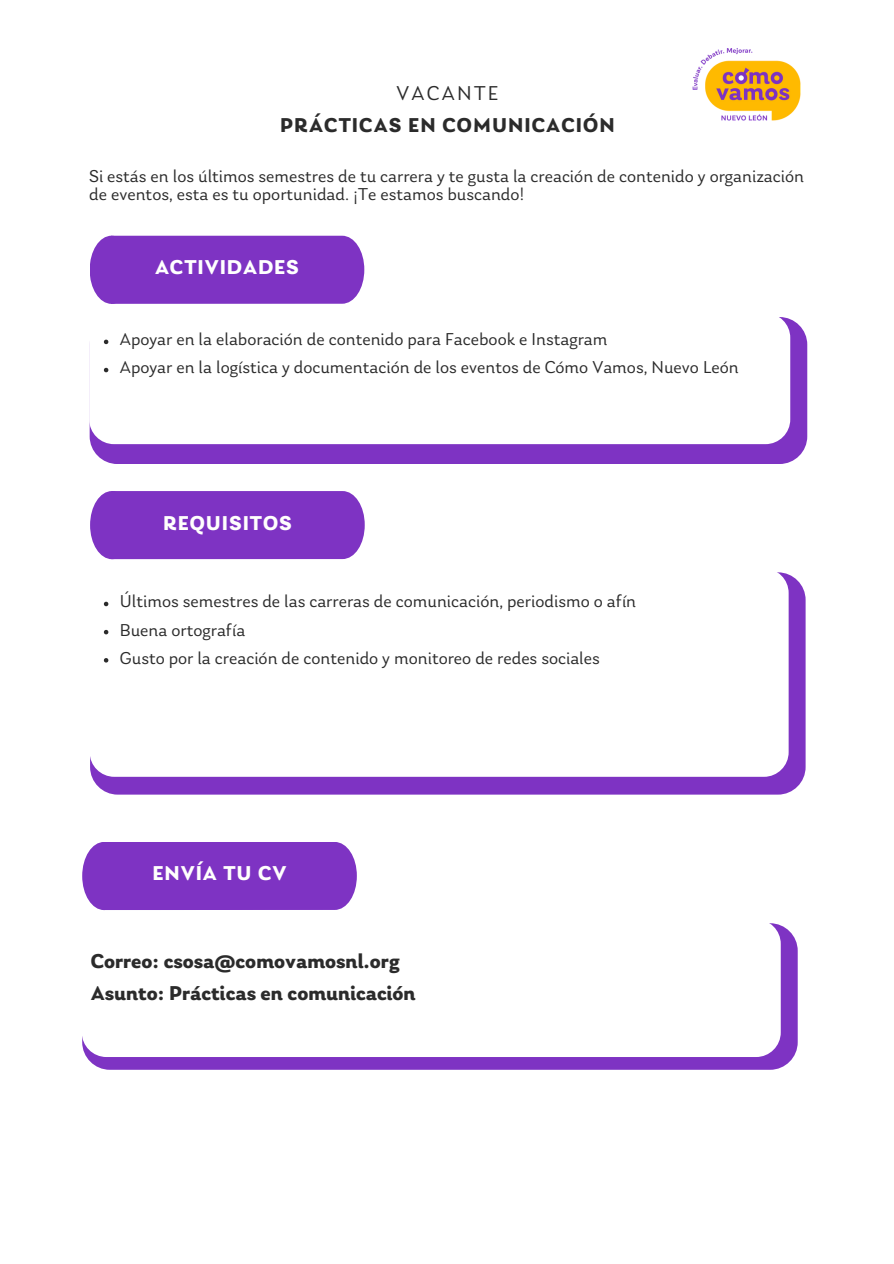
<style>
.page{position:relative;width:894px;height:1264px;background:#fff}
.page>*{position:absolute;margin:0;border:0;box-sizing:border-box;transform-origin:0 0}
.t1{font:700 21px/32.7px "Laca";color:#2b2b2b}
.t2{font:700 21px "Laca";letter-spacing:.05em;color:#2b2b2b}
.t3{font:700 21px "Laca";letter-spacing:.045em;color:#fffffd}
.t4{font:700 21px "Laca";letter-spacing:.045em;color:#fff}
.t5{font:21px "Laca";letter-spacing:.11em;color:#2b2b2b}
.t6{font:18px/28.2px "Laca";color:#2b2b2b}
</style>
<div class="page">
<div style="left:90px;top:317px;width:717px;height:147px;background:#7e33c3;border-radius:28px"></div>
<div style="left:89px;top:313px;width:701px;height:131px;background:#fff;border-radius:25px"></div>
<div style="left:90px;top:236px;width:274px;height:68px;background:#7e33c3"></div>
<svg style="left:104px;top:339px;width:4px;height:5px"></svg>
<svg style="left:104px;top:368px;width:4px;height:4px"></svg>
<img style="left:692px;top:48px;width:109px;height:73px">
<div style="left:90px;top:572px;width:715px;height:222px;background:#7e33c3;border-radius:28px"></div>
<div style="left:90px;top:568px;width:698px;height:208px;background:#fff;border-radius:25px"></div>
<div style="left:90px;top:491px;width:274px;height:68px;background:#7e33c3"></div>
<svg style="left:104px;top:601px;width:4px;height:5px"></svg>
<svg style="left:104px;top:630px;width:4px;height:4px"></svg>
<svg style="left:104px;top:658px;width:4px;height:4px"></svg>
<div style="left:82px;top:923px;width:715px;height:146px;background:#7e33c3;border-radius:28px"></div>
<div style="left:82px;top:919px;width:698px;height:138px;background:#fff;border-radius:25px"></div>
<div style="left:82px;top:842px;width:275px;height:68px;background:#7e33c3"></div>
<p class="t5" style="left:396px;top:84px;width:103px">VACANTE</p>
<p class="t2" style="left:280px;top:116px;width:336px">PRÁCTICAS EN COMUNICACIÓN</p>
<p class="t6" style="left:89px;top:169px;width:716px;line-height:18px">Si estás en los últimos semestres de tu carrera y te gusta la creación de contenido y organización de eventos, esta es tu oportunidad. ¡Te estamos buscando!</p>
<p class="t4" style="left:155px;top:258px;width:145px">ACTIVIDADES</p>
<p class="t6" style="left:120px;top:327px;width:620px">Apoyar en la elaboración de contenido para Facebook e Instagram<br>Apoyar en la logística y documentación de los eventos de Cómo Vamos, Nuevo León</p>
<p class="t3" style="left:163px;top:514px;width:130px">REQUISITOS</p>
<p class="t6" style="left:120px;top:588px;width:517px">Últimos semestres de las carreras de comunicación, periodismo o afín<br>Buena ortografía<br>Gusto por la creación de contenido y monitoreo de redes sociales</p>
<p class="t3" style="left:152px;top:864px;width:135px">ENVÍA TU CV</p>
<p class="t1" style="left:91px;top:946px;width:326px">Correo: csosa@comovamosnl.org<br>Asunto: Prácticas en comunicación</p>
</div>
